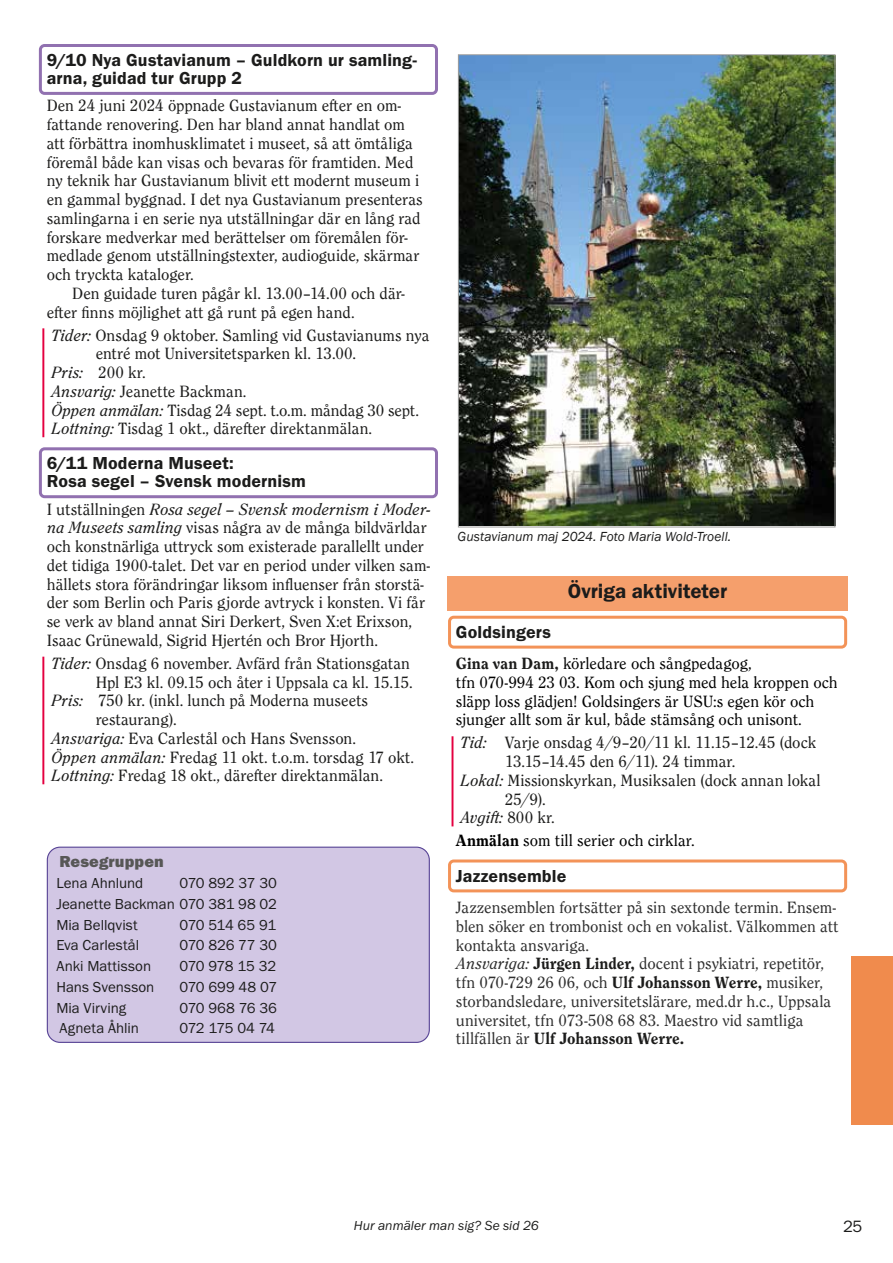
<style>
.page{position:relative;width:893px;height:1263px;background:#fff}
.page>*{position:absolute;margin:0;border:0;box-sizing:border-box;transform-origin:0 0}
.t1{font:600 21px "Franklin Gothic Pro";color:#1c1c1b}
.t2{font:600 18px/18px "Franklin Gothic Pro";letter-spacing:.01em;color:#1c1c1b}
.t3{font:16.95px/18.8px "Clearface Pro";color:#1c1c1b}
.t4{font:16.95px/18.8px "Clearface Pro";color:#2f2f2f}
.t5{font:16.95px/18.8px "Clearface Pro";color:#000}
.t6{font:italic 16.95px "Clearface Pro";letter-spacing:-.01em;color:#1c1c1b}
.t7{font:16.95px "Franklin Gothic Pro";color:#1c1c1b}
.t8{font:800 16.5px "Franklin Gothic Pro";letter-spacing:.01em;color:#575756}
.t9{font:15px/20.7px "Franklin Gothic Pro";color:#1c1c1b;text-align:justify}
.t10{font:15px "Franklin Gothic Pro";letter-spacing:-.035em;color:#1c1c1b}
.t11{font:15px "Franklin Gothic Pro";letter-spacing:-.02em;color:#1c1c1b}
.t12{font:italic 13.5px "Franklin Gothic";letter-spacing:.005em;color:#1c1c1b}
.t13{font:italic 13.5px "Franklin Gothic Pro";color:#1c1c1b}
.s1{font-style:italic}
.s2{font-weight:800;color:#1c1c1b}
.s3{font-style:normal}
.s4{font-weight:800}
</style>
<div class="page">
<div style="left:851px;top:956px;width:42px;height:169px;background:#f08b4d"></div>
<div style="left:47px;top:847px;width:382px;height:195px;background:#d2c7e4;border-radius:13px"></div>
<div style="left:47px;top:847px;width:383px;height:196px;border:1px solid #574395;border-radius:13px"></div>
<img style="left:460px;top:57px;width:373px;height:468px">
<div style="left:39px;top:44px;width:399px;height:51px;border:3px solid #9171b0;border-radius:4px"></div>
<hr style="left:42px;top:328px;width:2px;height:109px;background:#e40040">
<div style="left:39px;top:447px;width:399px;height:51px;border:3px solid #9171b0;border-radius:4px"></div>
<hr style="left:42px;top:657px;width:2px;height:127px;background:#e40040">
<div style="left:447px;top:576px;width:401px;height:34px;background:#f59f6c"></div>
<div style="left:448px;top:616px;width:399px;height:33px;border:3px solid #f39358;border-radius:4px"></div>
<hr style="left:452px;top:736px;width:1px;height:90px;background:#e40040">
<div style="left:448px;top:859px;width:399px;height:33px;border:3px solid #f39358;border-radius:4px"></div>
<p class="t2" style="left:47px;top:50px;width:372px">9/10 Nya Gustavianum – Guldkorn ur samling&shy;arna, guidad tur Grupp 2</p>
<p class="t3" style="left:47px;top:95px;width:377px">Den 24 juni 2024 öppnade Gustavianum efter en om&shy;fattande renovering. Den har bland annat handlat om att förbättra inomhusklimatet i museet, så att ömtåliga föremål både kan visas och bevaras för framtiden. Med ny teknik har Gustavianum blivit ett modernt museum i en gammal byggnad. I det nya Gustavianum presenteras samlingarna i en serie nya utställningar där en lång rad forskare medverkar med berättelser om föremålen för&shy;medlade genom utställningstexter, audioguide, skärmar och tryckta kataloger.</p>
<p class="t3" style="left:47px;top:282px;width:359px;text-indent:26px">Den guidade turen pågår kl. 13.00–14.00 och där&shy;efter finns möjlighet att gå runt på egen hand.</p>
<p class="t3" style="left:51px;top:324px;width:380px"><span class="s1">Tider:</span> Onsdag 9 oktober. Samling vid Gustavianums nya</p>
<p class="t3" style="left:96px;top:343px;width:262px">entré mot Universitetsparken kl. 13.00.</p>
<p class="t3" style="left:51px;top:362px;width:96px"><span class="s1">Pris:</span> 200 kr.</p>
<p class="t3" style="left:51px;top:380px;width:197px"><span class="s1">Ansvarig:</span> Jeanette Backman.</p>
<p class="t3" style="left:51px;top:399px;width:369px"><span class="s1">Öppen anmälan:</span> Tisdag 24 sept. t.o.m. måndag 30 sept.</p>
<p class="t3" style="left:51px;top:418px;width:323px"><span class="s1">Lottning:</span> Tisdag 1 okt., därefter direktanmälan.</p>
<p class="t2" style="left:47px;top:453px;width:261px">6/11 Moderna Museet:<br>Rosa segel – Svensk modernism</p>
<p class="t3" style="left:47px;top:498px;width:385px">I utställningen <span class="s1">Rosa segel – Svensk modernism i Moder&shy;na Museets samling</span> visas några av de många bildvärldar och konstnärliga uttryck som existerade parallellt under det tidiga 1900-talet. Det var en period under vilken sam&shy;hällets stora förändringar liksom influenser från storstä&shy;der som Berlin och Paris gjorde avtryck i konsten. Vi får se verk av bland annat Siri Derkert, Sven X:et Erixson, Isaac Grünewald, Sigrid Hjertén och Bror Hjorth.</p>
<p class="t3" style="left:51px;top:652px;width:360px"><span class="s1">Tider:</span> Onsdag 6 november. Avfärd från Stationsgatan</p>
<p class="t3" style="left:96px;top:671px;width:319px">Hpl E3 kl. 09.15 och åter i Uppsala ca kl. 15.15.</p>
<p class="t3" style="left:51px;top:690px;width:319px"><span class="s1">Pris:</span> 750 kr. (inkl. lunch på Moderna museets</p>
<p class="t3" style="left:96px;top:709px;width:83px">restaurang).</p>
<p class="t3" style="left:51px;top:727px;width:307px"><span class="s1">Ansvariga:</span> Eva Carlestål och Hans Svensson.</p>
<p class="t3" style="left:51px;top:746px;width:365px"><span class="s1">Öppen anmälan:</span> Fredag 11 okt. t.o.m. torsdag 17 okt.</p>
<p class="t3" style="left:51px;top:765px;width:333px"><span class="s1">Lottning:</span> Fredag 18 okt., därefter direktanmälan.</p>
<p class="t8" style="left:59px;top:849px;width:106px">Resegruppen</p>
<p class="t9" style="left:56px;top:873px;width:88px">Lena Ahnlund</p>
<p class="t9" style="left:56px;top:873px;width:222px;text-indent:123px">070 892 37 30<br>Jeanette Backman 070 381 98 02<br>Mia Bellqvist</p>
<p class="t10" style="left:179px;top:916px;width:98px">070 514 65 91</p>
<p class="t9" style="left:56px;top:936px;width:84px">Eva Carlestål</p>
<p class="t9" style="left:179px;top:936px;width:99px">070 826 77 30</p>
<p class="t9" style="left:56px;top:956px;width:96px">Anki Mattisson</p>
<p class="t10" style="left:179px;top:958px;width:98px">070 978 15 32</p>
<p class="t9" style="left:56px;top:977px;width:100px">Hans Svensson</p>
<p class="t9" style="left:179px;top:977px;width:99px">070 699 48 07</p>
<p class="t9" style="left:56px;top:998px;width:71px">Mia Virving</p>
<p class="t11" style="left:179px;top:999px;width:99px">070 968 76 36</p>
<p class="t9" style="left:59px;top:1018px;width:81px">Agneta Åhlin</p>
<p class="t10" style="left:179px;top:1020px;width:97px">072 175 04 74</p>
<p class="t12" style="left:458px;top:528px;width:275px">Gustavianum maj 2024. Foto Maria Wold-Troell.</p>
<p class="t1" style="left:568px;top:576px;width:161px">Övriga aktiviteter</p>
<p class="t2" style="left:456px;top:622px;width:96px">Goldsingers</p>
<p class="t5" style="left:456px;top:653px;width:383px"><span class="s2">Gina van Dam,</span> körledare och sångpedagog,<br>tfn 070-994 23 03. Kom och sjung med hela kroppen och släpp loss glädjen! Goldsingers är USU:s egen kör och sjunger allt som är kul, både stämsång och unisont.</p>
<p class="t3" style="left:460px;top:732px;width:358px"><span class="s1">Tid:</span> Varje onsdag 4/9–20/11 kl. 11.15–12.45 (dock</p>
<p class="t3" style="left:505px;top:751px;width:232px">13.15–14.45 den 6/11). 24 timmar.</p>
<p class="t3" style="left:460px;top:769px;width:362px"><span class="s1">Lokal:</span> Missionskyrkan, Musiksalen (dock annan lokal</p>
<p class="t3" style="left:505px;top:788px;width:42px">25/9).</p>
<p class="t6" style="left:460px;top:805px;width:96px">Avgift: <span class="s3">800 kr.</span></p>
<p class="t5" style="left:456px;top:830px;width:240px"><span class="s4">Anmälan</span> som till serier och cirklar.</p>
<p class="t2" style="left:456px;top:866px;width:112px">Jazzensemble</p>
<p class="t4" style="left:456px;top:896px;width:384px">Jazzensemblen fortsätter på sin sextonde termin. Ensem&shy;blen söker en trombonist och en vokalist. Välkommen att kontakta ansvariga.<br><span class="s1">Ansvariga:</span> <span class="s2">Jürgen Linder,</span> docent i psykiatri, repetitör, tfn 070-729 26 06, och <span class="s2">Ulf Johansson Werre,</span> musiker, storbandsledare, universitetslärare, med.dr h.c., Uppsala universitet, tfn 073-508 68 83. Maestro vid samtliga tillfällen är <span class="s2">Ulf Johansson Werre.</span></p>
<p class="t13" style="left:354px;top:1218px;width:186px">Hur anmäler man sig? Se sid 26</p>
<p class="t7" style="left:843px;top:1217px;width:21px">25</p>
</div>
